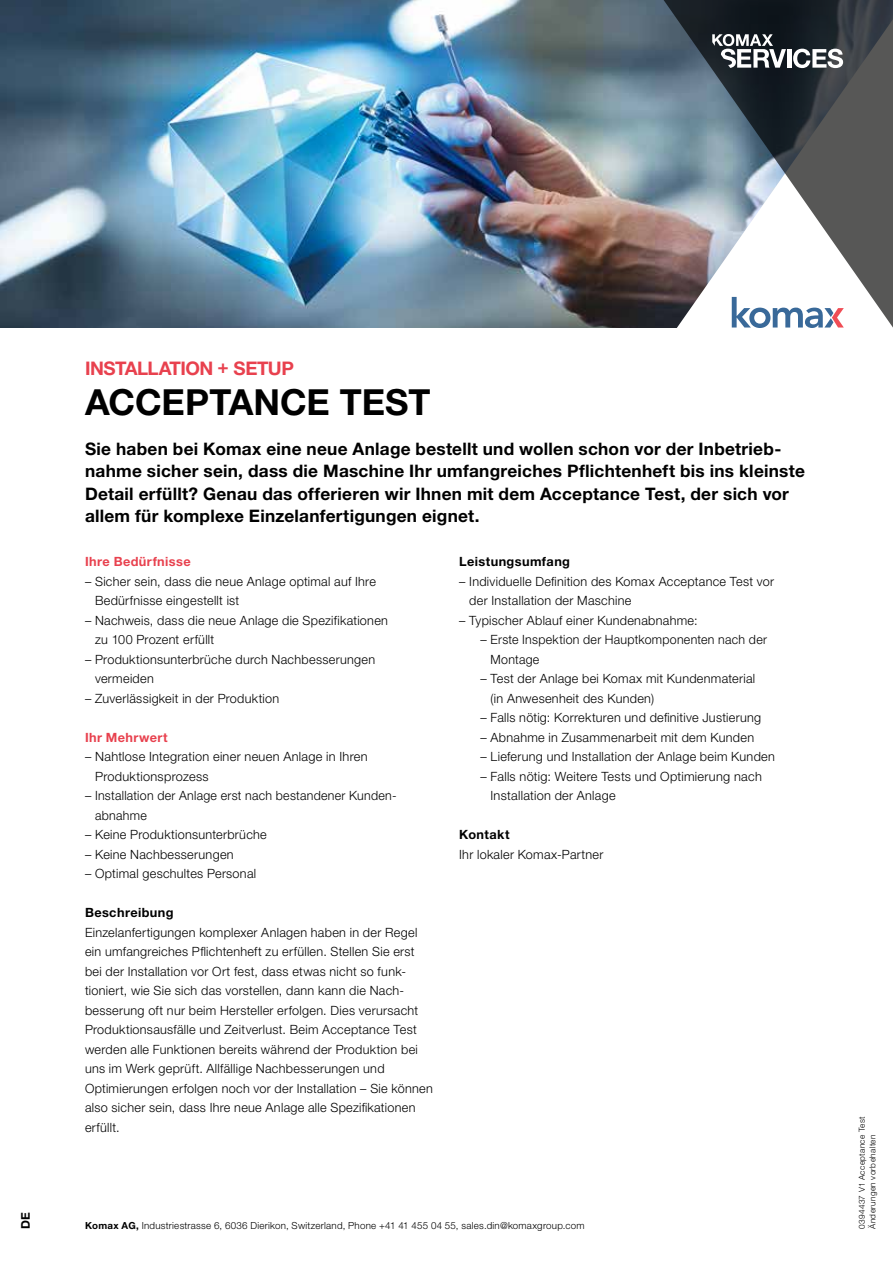
<style>
.page{position:relative;width:893px;height:1263px;background:#fff}
.page>*{position:absolute;margin:0;border:0;box-sizing:border-box;transform-origin:0 0}
.t1{font:700 36px "Helvetica Neue LT Std";color:#000}
.t2{font:700 18.75px "Helvetica Neue LT Std";letter-spacing:-.025em;color:#e8414e}
.t3{font:700 17.25px/22.5px "Helvetica Neue LT Std";letter-spacing:.015em;color:#000}
.t4{font:300 12.75px/19.5px "Helvetica Neue LT Std";letter-spacing:.025em;color:#000}
.t5{font:700 12.75px "Helvetica Neue LT Std";letter-spacing:.03em;color:#000}
.t6{font:700 12.75px "Helvetica Neue LT Std";letter-spacing:.03em;color:#e8414e}
.t7{font:700 12px "Helvetica Neue LT Std";color:#000}
.t8{font:300 9.75px "Helvetica Neue LT Std";letter-spacing:.025em;color:#000}
.t9{font:300 8.25px/10.5px "Helvetica Neue LT Std";letter-spacing:.045em;color:#000}
.s1{font-weight:700}
</style>
<div class="page">
<img style="left:0;top:0;width:653px;height:327px">
<svg style="left:653px;top:0;width:240px;height:328px"></svg>
<svg style="left:712px;top:34px;width:74px;height:34px"></svg>
<hr style="left:787px;top:49px;width:4px;height:19px;background:#fff">
<svg style="left:793px;top:49px;width:50px;height:19px"></svg>
<svg style="left:732px;top:297px;width:112px;height:31px"></svg>
<p class="t7" style="left:18px;top:1229px;width:19px;rotate:-90deg">DE</p>
<h2 class="t2" style="left:85px;top:357px;width:210px">INSTALLATION + SETUP</h2>
<h1 class="t1" style="left:85px;top:380px;width:347px">ACCEPTANCE TEST</h1>
<p class="t3" style="left:85px;top:437px;width:721px">Sie haben bei Komax eine neue Anlage bestellt und wollen schon vor der Inbetrieb&shy;nahme sicher sein, dass die Maschine Ihr umfangreiches Pflichtenheft bis ins kleinste Detail erfüllt? Genau das offerieren wir Ihnen mit dem Acceptance Test, der sich vor allem für komplexe Einzelanfertigungen eignet.</p>
<p class="t6" style="left:85px;top:554px;width:107px">Ihre Bedürfnisse</p>
<p class="t4" style="left:95px;top:571px;width:282px;text-indent:-10px">– Sicher sein, dass die neue Anlage optimal auf Ihre<br>Bedürfnisse eingestellt ist</p>
<p class="t4" style="left:95px;top:610px;width:294px;text-indent:-10px">– Nachweis, dass die neue Anlage die Spezifikationen zu 100 Prozent erfüllt</p>
<p class="t4" style="left:95px;top:649px;width:282px;text-indent:-10px">– Produktionsunterbrüche durch Nachbesserungen vermeiden</p>
<p class="t4" style="left:85px;top:688px;width:196px">– Zuverlässigkeit in der Produktion</p>
<p class="t6" style="left:85px;top:729px;width:84px">Ihr Mehrwert</p>
<p class="t4" style="left:95px;top:747px;width:274px;text-indent:-10px">– Nahtlose Integration einer neuen Anlage in Ihren<br>Produktionsprozess</p>
<p class="t4" style="left:95px;top:786px;width:302px;text-indent:-10px">– Installation der Anlage erst nach bestandener Kunden&shy;abnahme</p>
<p class="t4" style="left:85px;top:825px;width:183px">– Keine Produktionsunterbrüche</p>
<p class="t4" style="left:85px;top:844px;width:150px">– Keine Nachbesserungen</p>
<p class="t4" style="left:85px;top:864px;width:173px">– Optimal geschultes Personal</p>
<p class="t5" style="left:85px;top:905px;width:90px">Beschreibung</p>
<p class="t4" style="left:85px;top:922px;width:349px">Einzelanfertigungen komplexer Anlagen haben in der Regel ein umfangreiches Pflichtenheft zu erfüllen. Stellen Sie erst bei der Installation vor Ort fest, dass etwas nicht so funk&shy;tioniert, wie Sie sich das vorstellen, dann kann die Nach&shy;besserung oft nur beim Hersteller erfolgen. Dies verursacht Produktionsausfälle und Zeitverlust. Beim Acceptance Test werden alle Funktionen bereits während der Produktion bei uns im Werk geprüft. Allfällige Nachbesserungen und Optimierungen erfolgen noch vor der Installation – Sie können also sicher sein, dass Ihre neue Anlage alle Spezifikationen erfüllt.</p>
<p class="t5" style="left:459px;top:554px;width:112px">Leistungsumfang</p>
<p class="t4" style="left:469px;top:571px;width:306px;text-indent:-10px">– Individuelle Definition des Komax Acceptance Test vor der Installation der Maschine</p>
<p class="t4" style="left:459px;top:610px;width:240px">– Typischer Ablauf einer Kundenabnahme:</p>
<p class="t4" style="left:491px;top:630px;width:278px;text-indent:-10px">– Erste Inspektion der Hauptkomponenten nach der<br>Montage</p>
<p class="t4" style="left:491px;top:669px;width:266px;text-indent:-10px">– Test der Anlage bei Komax mit Kundenmaterial (in Anwesenheit des Kunden)</p>
<p class="t4" style="left:480px;top:708px;width:282px">– Falls nötig: Korrekturen und definitive Justierung</p>
<p class="t4" style="left:480px;top:727px;width:275px">– Abnahme in Zusammenarbeit mit dem Kunden</p>
<p class="t4" style="left:480px;top:747px;width:296px">– Lieferung und Installation der Anlage beim Kunden</p>
<p class="t4" style="left:491px;top:766px;width:273px;text-indent:-10px">– Falls nötig: Weitere Tests und Optimierung nach<br>Installation der Anlage</p>
<p class="t5" style="left:459px;top:827px;width:52px">Kontakt</p>
<p class="t4" style="left:459px;top:844px;width:146px">Ihr lokaler Komax-Partner</p>
<p class="t8" style="left:85px;top:1219px;width:501px"><span class="s1">Komax AG,</span> Industriestrasse 6, 6036 Dierikon, Switzerland, Phone +41 41 455 04 55, sales.din@komaxgroup.com</p>
<p class="t9" style="left:856px;top:1229px;width:114px;rotate:-90deg">0394437 V1 Acceptance Test<br>Änderungen vorbehalten</p>
</div>
